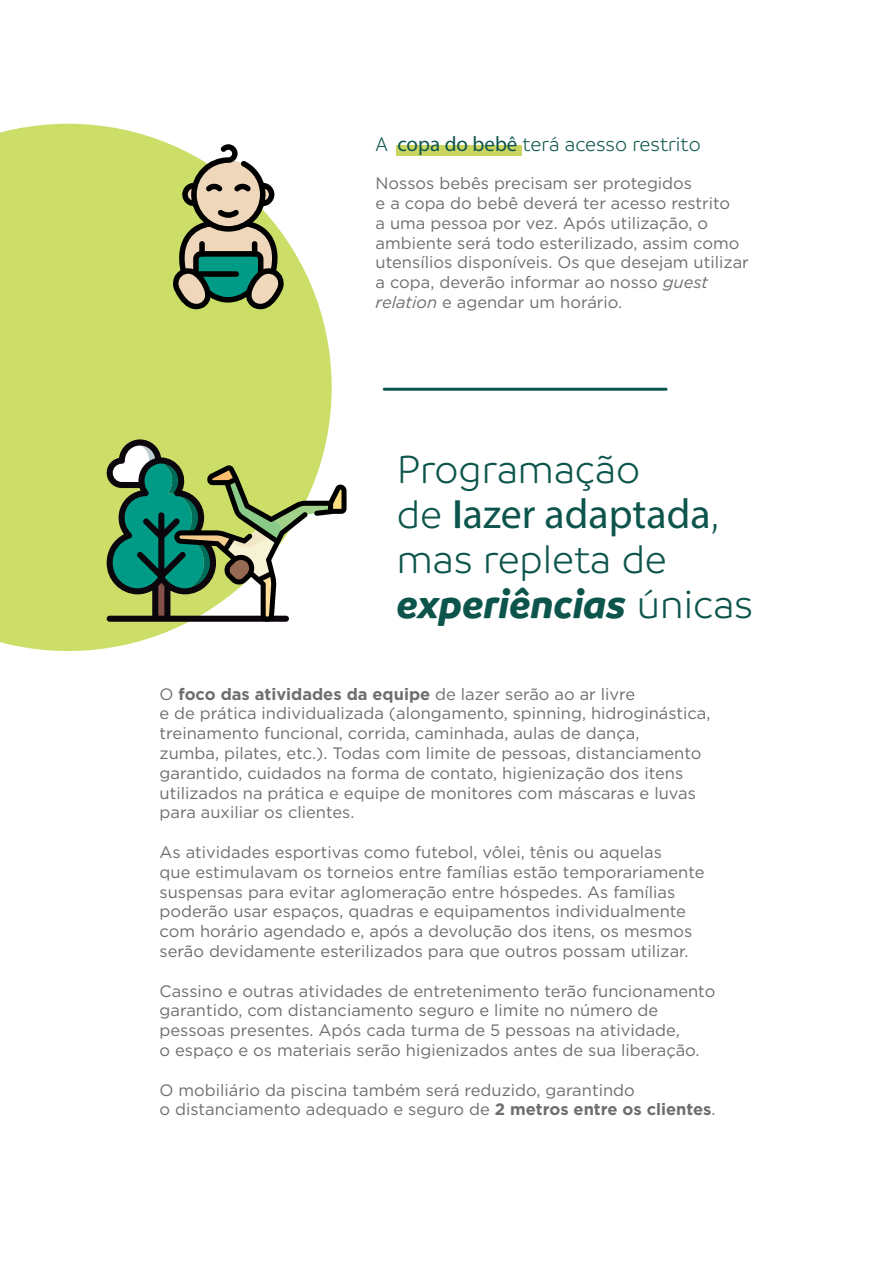
<style>
.page{position:relative;width:893px;height:1263px;background:#fff}
.page>*{position:absolute;margin:0;border:0;box-sizing:border-box;transform-origin:0 0}
.t1{font:300 42px/45px "Branding";color:#0d554c}
.t2{font:42px "Myriad Pro";color:#0d554c}
.t3{font:300 21px "Branding";color:#0d554c}
.t4{font:16.5px/19.8px "Gotham";color:#6d6e71}
.s1{font-family:"Myriad Pro";font-weight:400}
.s2{font-style:italic}
.s3{font-family:"Branding";font-weight:300}
.s4{font-family:"Branding";font-weight:600}
.s5{font-weight:700;font-style:italic}
.s6{font-weight:700}
</style>
<div class="page">
<svg style="left:0;top:124px;width:332px;height:527px;background:#d4e27d"></svg>
<svg style="left:107px;top:439px;width:240px;height:183px"></svg>
<div style="left:396px;top:145px;width:126px;height:11px;background:#cad560"></div>
<svg style="left:172px;top:144px;width:113px;height:166px;background:#9aa482"></svg>
<div style="left:199px;top:241px;width:6px;height:16px;background:#000;border-radius:3px"></div>
<div style="left:252px;top:241px;width:5px;height:16px;background:#000;border-radius:3px"></div>
<hr style="left:384px;top:388px;width:282px;height:3px;background:#0d554c">
<p class="t3" style="left:376px;top:134px;width:327px">A <span class="s1">copa do bebê</span> terá acesso restrito</p>
<p class="t4" style="left:376px;top:173px;width:375px">Nossos bebês precisam ser protegidos<br>e a copa do bebê deverá ter acesso restrito<br>a uma pessoa por vez. Após utilização, o ambiente será todo esterilizado, assim como utensílios disponíveis. Os que desejam utilizar a copa, deverão informar ao nosso <span class="s2">guest relation</span> e agendar um horário.</p>
<h1 class="t1" style="left:397px;top:447px;width:245px">Programação</h1>
<h1 class="t2" style="left:397px;top:488px;width:324px"><span class="s3">de</span> <span class="s4">l</span>azer adaptada<span class="s3">,</span></h1>
<h1 class="t1" style="left:397px;top:537px;width:358px">mas repleta de <span class="s5">experiências</span> únicas</h1>
<p class="t4" style="left:160px;top:683px;width:552px">O <span class="s6">foco das atividades da equipe</span> de lazer serão ao ar livre<br>e de prática individualizada (alongamento, spinning, hidroginástica, treinamento funcional, corrida, caminhada, aulas de dança,<br>zumba, pilates, etc.). Todas com limite de pessoas, distanciamento garantido, cuidados na forma de contato, higienização dos itens utilizados na prática e equipe de monitores com máscaras e luvas para auxiliar os clientes.</p>
<p class="t4" style="left:160px;top:842px;width:547px">As atividades esportivas como futebol, vôlei, tênis ou aquelas<br>que estimulavam os torneios entre famílias estão temporariamente suspensas para evitar aglomeração entre hóspedes. As famílias poderão usar espaços, quadras e equipamentos individualmente com horário agendado e, após a devolução dos itens, os mesmos serão devidamente esterilizados para que outros possam utilizar.</p>
<p class="t4" style="left:160px;top:980px;width:557px">Cassino e outras atividades de entretenimento terão funcionamento garantido, com distanciamento seguro e limite no número de pessoas presentes. Após cada turma de 5 pessoas na atividade,<br>o espaço e os materiais serão higienizados antes de sua liberação.</p>
<p class="t4" style="left:160px;top:1079px;width:557px">O mobiliário da piscina também será reduzido, garantindo<br>o distanciamento adequado e seguro de <span class="s6">2 metros entre os clientes</span>.</p>
</div>
